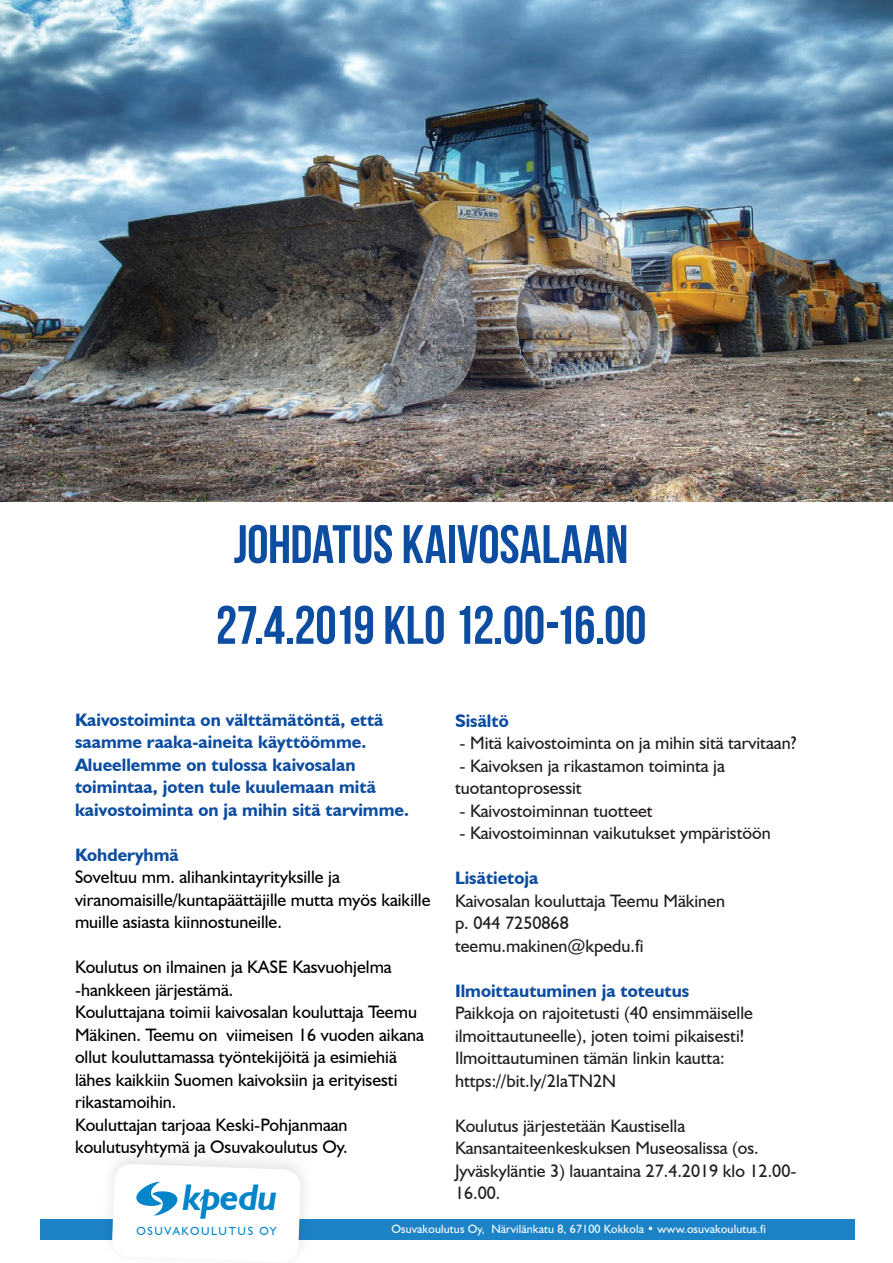
<style>
.page{position:relative;width:893px;height:1263px;background:#fff}
.page>*{position:absolute;margin:0;border:0;box-sizing:border-box;transform-origin:0 0}
.t1{font:54px/80.8px "Bebas Neue";letter-spacing:-.005em;color:#0d4da1;text-align:center}
.t2{font:italic 700 37.05px "Humanist 521 BT";letter-spacing:-.015em;color:#0085ca}
.t3{font:18px/22.5px "Humanist 521 BT";color:#231f20}
.t4{font:18px/22.5px "Humanist 521 BT";color:#000}
.t5{font:700 18px/22.5px "Humanist 521 BT";color:#0d4da1}
.t6{font:12px "Humanist 521 BT";letter-spacing:.01em;color:#fff}
.t7{font:11.7px "Humanist 521 BT";letter-spacing:.14em;color:#0085ca}
.s1{font-weight:700;font-style:italic}
</style>
<div class="page">
<div style="left:40px;top:1219px;width:814px;height:20px;background:#1b83c6"></div>
<div style="left:99px;top:1146px;width:216px;height:117px;background:#231f20;opacity:.13"></div>
<svg style="left:112px;top:1163px;width:189px;height:99px"></svg>
<img style="left:0;top:0;width:893px;height:502px">
<h1 class="t1" style="left:216px;top:504px;width:432px">JOHDATUS KAIVOSALAAN<br>27.4.2019 KLO 12.00-16.00</h1>
<p class="t5" style="left:75px;top:708px;width:335px">Kaivostoiminta on välttämätöntä, että saamme raaka-aineita käyttöömme.<br>Alueellemme on tulossa kaivosalan toimintaa, joten tule kuulemaan mitä kaivostoiminta on ja mihin sitä tarvimme.</p>
<p class="t5" style="left:75px;top:843px;width:105px">Kohderyhmä</p>
<p class="t4" style="left:75px;top:865px;width:357px">Soveltuu mm. alihankintayrityksille ja viranomaisille/kuntapäättäjille mutta myös kaikille muille asiasta kiinnostuneille.</p>
<p class="t4" style="left:75px;top:955px;width:350px">Koulutus on ilmainen ja KASE Kasvuohjelma -hankkeen järjestämä.<br>Kouluttajana toimii kaivosalan kouluttaja Teemu Mäkinen. Teemu on viimeisen 16 vuoden aikana ollut kouluttamassa työntekijöitä ja esimiehiä lähes kaikkiin Suomen kaivoksiin ja erityisesti rikastamoihin.<br>Kouluttajan tarjoaa Keski-Pohjanmaan koulutusyhtymä ja Osuvakoulutus Oy.</p>
<p class="t5" style="left:455px;top:709px;width:55px">Sisältö</p>
<p class="t3" style="left:459px;top:731px;width:338px">- Mitä kaivostoiminta on ja mihin sitä tarvitaan?</p>
<p class="t3" style="left:455px;top:754px;width:271px">- Kaivoksen ja rikastamon toiminta ja tuotantoprosessit</p>
<p class="t3" style="left:459px;top:799px;width:195px">- Kaivostoiminnan tuotteet</p>
<p class="t3" style="left:459px;top:821px;width:313px">- Kaivostoiminnan vaikutukset ympäristöön</p>
<p class="t5" style="left:455px;top:866px;width:85px">Lisätietoja</p>
<p class="t3" style="left:455px;top:889px;width:272px">Kaivosalan kouluttaja Teemu Mäkinen p. 044 7250868 teemu.makinen@kpedu.fi</p>
<p class="t5" style="left:455px;top:979px;width:236px">Ilmoittautuminen ja toteutus</p>
<p class="t3" style="left:455px;top:1001px;width:299px">Paikkoja on rajoitetusti (40 ensimmäiselle ilmoittautuneelle), joten toimi pikaisesti!<br>Ilmoittautuminen tämän linkin kautta: https://bit.ly/2IaTN2N</p>
<p class="t3" style="left:455px;top:1114px;width:343px">Koulutus järjestetään Kaustisella Kansantaiteenkeskuksen Museosalissa (os.<br>Jyväskyläntie 3) lauantaina 27.4.2019 klo 12.00- 16.00.</p>
<h2 class="t2" style="left:183px;top:1174px;width:96px">kpedu</h2>
<p class="t7" style="left:136px;top:1224px;width:142px">OSUVAKOULUTUS OY</p>
<p class="t6" style="left:391px;top:1221px;width:376px">Osuvakoulutus Oy, Närvilänkatu 8, 67100 Kokkola <span class="s1">•</span> www.osuvakoulutus.fi</p>
</div>
